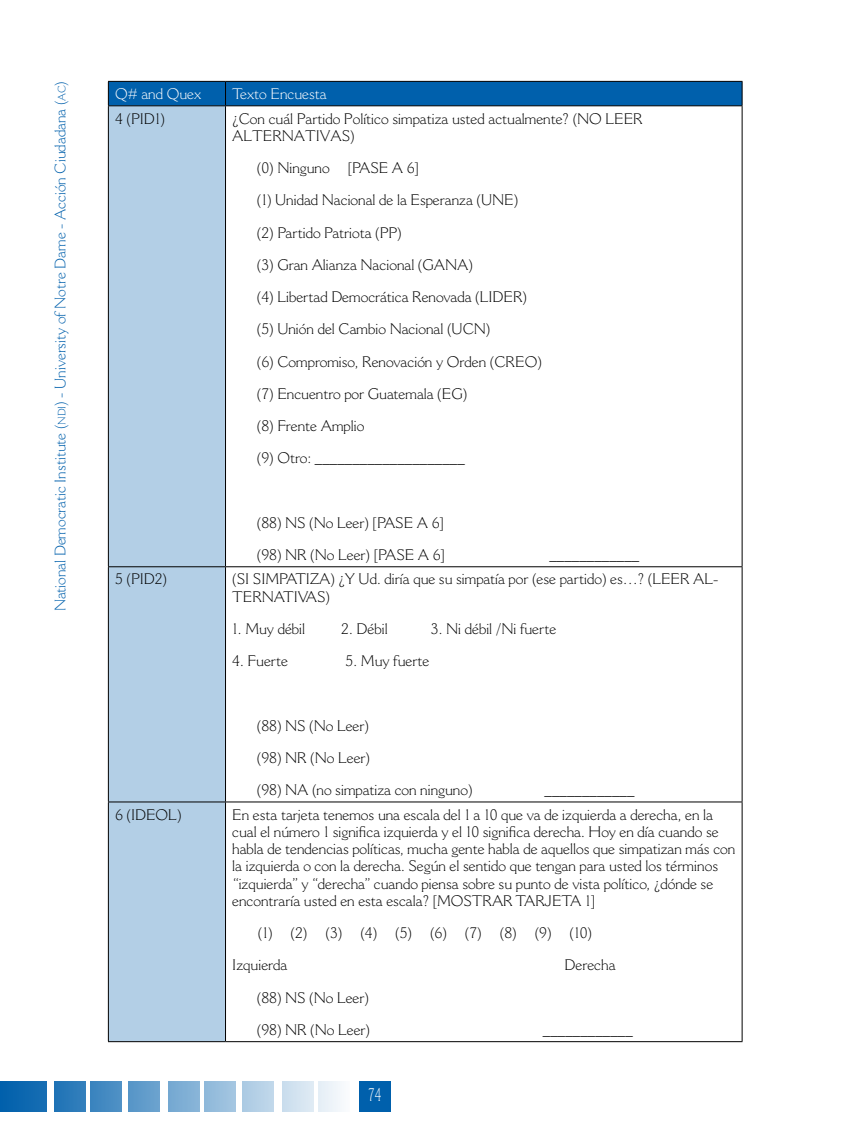
<style>
.page{position:relative;width:864px;height:1134px;background:#fff}
.page>*{position:absolute;margin:0;border:0;box-sizing:border-box;transform-origin:0 0}
.t1{font:300 18px "Cantoria MT Std";color:#fff;scale:.7 1}
.t2{font:300 15px/32.2px "Cantoria MT Std";color:#000}
.t3{font:300 15px "Cantoria MT Std";color:#0060ac}
.t4{font:300 15px "Cantoria MT Std";color:#fff}
.s1{font-size:10.5px}
</style>
<div class="page">
<div style="left:243px;top:1081px;width:31px;height:30px;background:#b6d1e7"></div>
<div style="left:282px;top:1081px;width:31px;height:30px;background:#d4e4f1"></div>
<div style="left:318px;top:1081px;width:31px;height:30px;background:#eff5f9"></div>
<div style="left:359px;top:1081px;width:31px;height:30px;background:#0060ac"></div>
<div style="left:129px;top:1081px;width:31px;height:31px;background:#619ccb"></div>
<div style="left:168px;top:1081px;width:31px;height:31px;background:#7fafd5"></div>
<div style="left:205px;top:1081px;width:31px;height:31px;background:#9ac0de"></div>
<div style="left:0;top:1081px;width:46px;height:31px;background:#0b66af"></div>
<div style="left:54px;top:1081px;width:31px;height:31px;background:#2979b9"></div>
<div style="left:91px;top:1081px;width:31px;height:31px;background:#458bc2"></div>
<div style="left:109px;top:106px;width:116px;height:935px;background:#b3cfe6"></div>
<div style="left:108px;top:81px;width:635px;height:25px;background:#0060ac"></div>
<hr style="left:108px;top:105px;width:118px;height:1px;background:#000">
<hr style="left:226px;top:105px;width:516px;height:1px;background:#000">
<hr style="left:108px;top:106px;width:1px;height:460px;background:#000">
<hr style="left:225px;top:106px;width:1px;height:460px;background:#000">
<hr style="left:742px;top:106px;width:1px;height:460px;background:#000">
<hr style="left:108px;top:566px;width:118px;height:1px;background:#000">
<hr style="left:108px;top:567px;width:1px;height:235px;background:#000">
<hr style="left:226px;top:566px;width:516px;height:1px;background:#000">
<hr style="left:225px;top:567px;width:1px;height:235px;background:#000">
<hr style="left:742px;top:567px;width:1px;height:235px;background:#000">
<hr style="left:108px;top:802px;width:118px;height:1px;background:#000">
<hr style="left:108px;top:802px;width:1px;height:239px;background:#000">
<hr style="left:226px;top:802px;width:516px;height:1px;background:#000">
<hr style="left:225px;top:802px;width:1px;height:239px;background:#000">
<hr style="left:742px;top:802px;width:1px;height:239px;background:#000">
<hr style="left:108px;top:1041px;width:118px;height:1px;background:#000">
<hr style="left:226px;top:1041px;width:516px;height:1px;background:#000">
<p class="t3" style="left:51px;top:611px;width:532px;rotate:-90deg">National Democratic Institute (<span class="s1">ndi</span>) - University of Notre Dame - Acción Ciudadana (<span class="s1">ac</span>)</p>
<p class="t4" style="left:115px;top:85px;width:88px">Q# and Quex</p>
<p class="t4" style="left:232px;top:85px;width:96px">Texto Encuesta</p>
<p class="t2" style="left:115px;top:102px;width:51px">4 (PID1)</p>
<p class="t2" style="left:232px;top:110px;width:412px;line-height:17.2px">¿Con cuál Partido Político simpatiza usted actualmente? (NO LEER<br>ALTERNATIVAS)</p>
<p class="t2" style="left:257px;top:152px;width:286px">(0) Ninguno [PASE A 6]<br>(1) Unidad Nacional de la Esperanza (UNE)<br>(2) Partido Patriota (PP)<br>(3) Gran Alianza Nacional (GANA)<br>(4) Libertad Democrática Renovada (LIDER) (5) Unión del Cambio Nacional (UCN)<br>(6) Compromiso, Renovación y Orden (CREO) (7) Encuentro por Guatemala (EG)<br>(8) Frente Amplio<br>(9) Otro: ____________________</p>
<p class="t2" style="left:257px;top:506px;width:190px">(88) NS (No Leer) [PASE A 6] (98) NR (No Leer) [PASE A 6]</p>
<p class="t2" style="left:549px;top:539px;width:91px">____________</p>
<p class="t2" style="left:115px;top:563px;width:54px">5 (PID2)</p>
<p class="t2" style="left:232px;top:571px;width:488px;line-height:17.2px">(SI SIMPATIZA) ¿Y Ud. diría que su simpatía por (ese partido) es…? (LEER AL-<br>TERNATIVAS)</p>
<p class="t2" style="left:232px;top:613px;width:74px">1. Muy débil</p>
<p class="t2" style="left:341px;top:613px;width:48px">2. Débil</p>
<p class="t2" style="left:431px;top:613px;width:127px">3. Ni débil /Ni fuerte</p>
<p class="t2" style="left:232px;top:645px;width:57px">4. Fuerte</p>
<p class="t2" style="left:346px;top:645px;width:85px">5. Muy fuerte</p>
<p class="t2" style="left:257px;top:709px;width:217px">(88) NS (No Leer)<br>(98) NR (No Leer)<br>(98) NA (no simpatiza con ninguno)</p>
<p class="t2" style="left:545px;top:774px;width:91px">____________</p>
<p class="t2" style="left:115px;top:798px;width:68px">6 (IDEOL)</p>
<p class="t2" style="left:232px;top:806px;width:505px;line-height:17.2px">En esta tarjeta tenemos una escala del 1 a 10 que va de izquierda a derecha, en la cual el número 1 significa izquierda y el 10 significa derecha. Hoy en día cuando se habla de tendencias políticas, mucha gente habla de aquellos que simpatizan más con la izquierda o con la derecha. Según el sentido que tengan para usted los términos “izquierda” y “derecha” cuando piensa sobre su punto de vista político, ¿dónde se encontraría usted en esta escala? [MOSTRAR TARJETA 1]</p>
<p class="t2" style="left:232px;top:917px;width:361px;text-indent:26px">(1) (2) (3) (4) (5) (6) (7) (8) (9) (10)<br>Izquierda</p>
<p class="t2" style="left:565px;top:949px;width:52px">Derecha</p>
<p class="t2" style="left:257px;top:981px;width:115px">(88) NS (No Leer) (98) NR (No Leer)</p>
<p class="t1" style="left:368px;top:1084px;width:20px">74</p>
<p class="t2" style="left:543px;top:1014px;width:91px">____________</p>
</div>
